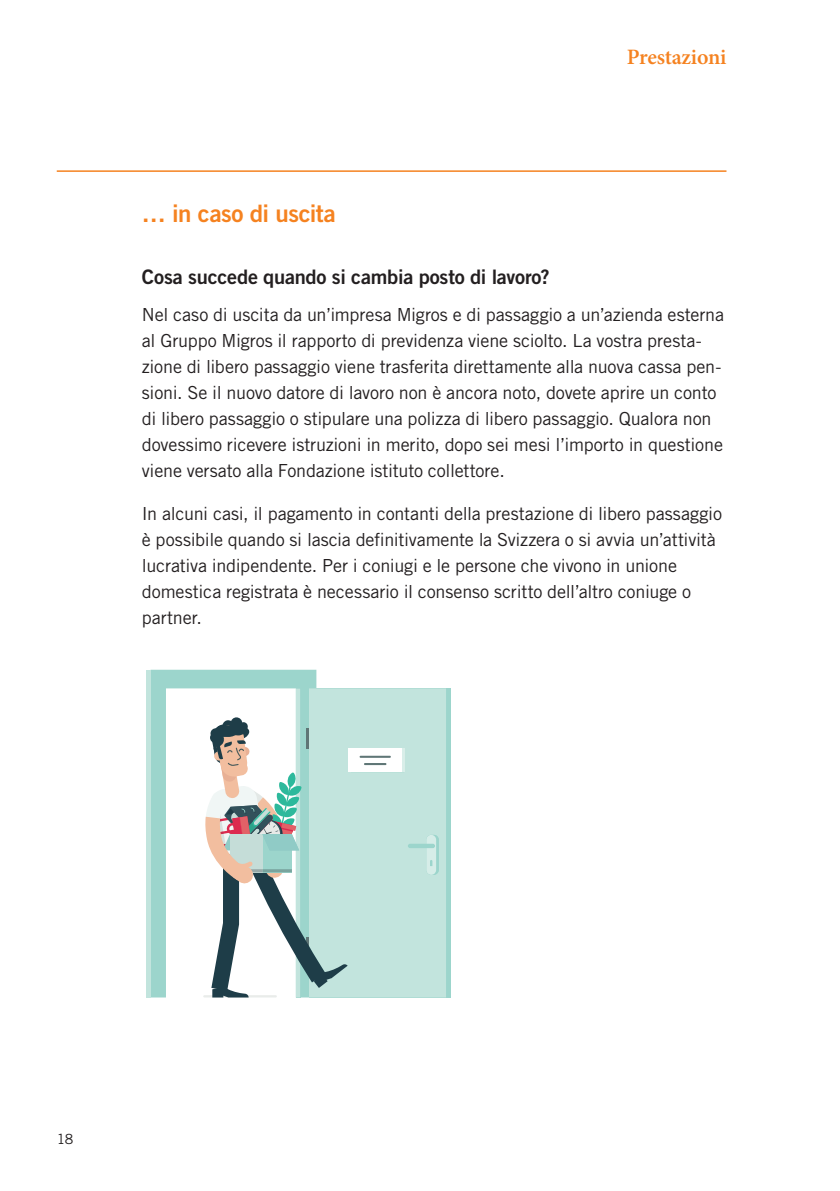
<style>
.page{position:relative;width:840px;height:1191px;background:#fff}
.page>*{position:absolute;margin:0;border:0;box-sizing:border-box;transform-origin:0 0}
.t1{font:24px "Trade Gothic LT Std Bd 2";letter-spacing:-.02em;color:#f58220}
.t2{font:600 22px "Minion Pro";letter-spacing:-.01em;color:#f58220}
.t3{font:20px "Trade Gothic LT Std Bd 2";letter-spacing:-.01em;color:#231f20}
.t4{font:18px/26px "Trade Gothic LT Std";letter-spacing:-.01em;color:#231f20}
.t5{font:14px "Trade Gothic LT Std";color:#231f20}
</style>
<div class="page">
<hr style="left:57px;top:170px;width:669px;height:2px;background:#f58220">
<svg style="left:150px;top:669px;width:166px;height:328px"></svg>
<div style="left:309px;top:688px;width:141px;height:309px;background:#9cd5cc"></div>
<div style="left:347px;top:688px;width:99px;height:309px;background:#c2e4dd"></div>
<div style="left:351px;top:748px;width:53px;height:24px;background:linear-gradient(to bottom,#fff,#fff)"></div>
<div style="left:428px;top:835px;width:10px;height:39px;background:#a4d8d0;border-radius:5px"></div>
<hr style="left:203px;top:995px;width:74px;height:2px;background:#e9ecea">
<div style="left:407px;top:843px;width:28px;height:5px;background:#9cd5cc;border-radius:2px"></div>
<svg style="left:426px;top:835px;width:10px;height:39px"></svg>
<hr style="left:146px;top:669px;width:4px;height:328px;background:#c2e4dd">
<div style="left:348px;top:748px;width:53px;height:24px;background:#fff"></div>
<svg style="left:205px;top:688px;width:142px;height:309px"></svg>
<hr style="left:359px;top:755px;width:31px;height:3px;background:#5f7676">
<hr style="left:364px;top:763px;width:22px;height:2px;background:#5f7676">
<h1 class="t1" style="left:142px;top:199px;width:195px">… in caso di uscita</h1>
<p class="t2" style="left:626px;top:42px;width:101px">Prestazioni</p>
<p class="t3" style="left:142px;top:264px;width:409px">Cosa succede quando si cambia posto di lavoro?</p>
<p class="t4" style="left:142px;top:302px;width:583px">Nel caso di uscita da un’impresa Migros e di passaggio a un’azienda esterna al Gruppo Migros il rapporto di previdenza viene sciolto. La vostra presta&shy;zione di libero passaggio viene trasferita direttamente alla nuova cassa pen&shy;sioni. Se il nuovo datore di lavoro non è ancora noto, dovete aprire un conto di libero passaggio o stipulare una polizza di libero passaggio. Qualora non dovessimo ricevere istruzioni in merito, dopo sei mesi l’importo in questione viene versato alla Fondazione istituto collettore.</p>
<p class="t4" style="left:142px;top:501px;width:581px">In alcuni casi, il pagamento in contanti della prestazione di libero passaggio è possibile quando si lascia definitivamente la Svizzera o si avvia un’attività lucrativa indipendente. Per i coniugi e le persone che vivono in unione domestica registrata è necessario il consenso scritto dell’altro coniuge o partner.</p>
<p class="t5" style="left:57px;top:1131px;width:18px">18</p>
</div>
